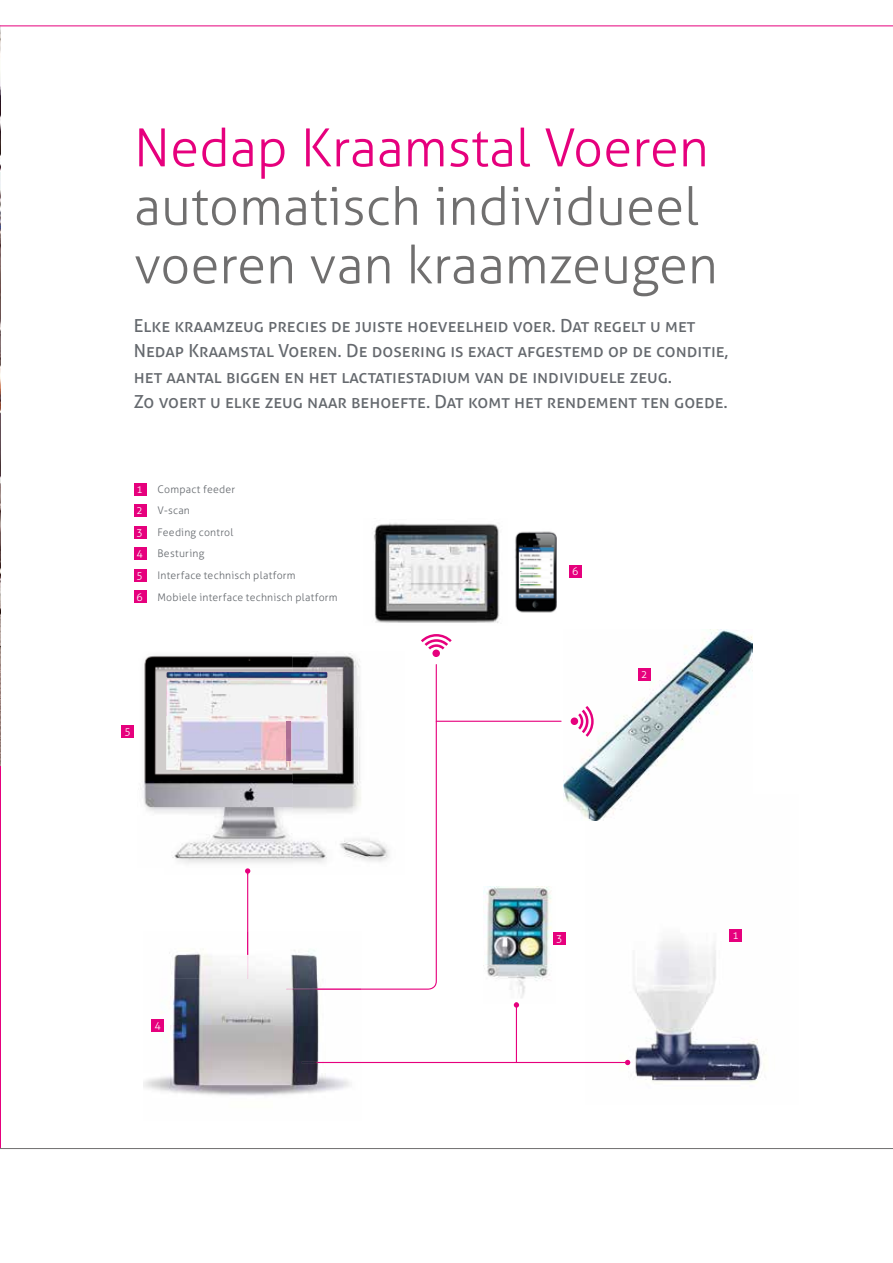
<style>
.page{position:relative;width:893px;height:1263px;background:#fff}
.page>*{position:absolute;margin:0;border:0;box-sizing:border-box;transform-origin:0 0}
.t1{font:300 52.5px/58.5px "Aller";color:#706f6f}
.t2{font:300 52.5px "Aller";color:#e6007d}
.t3{font:18px/25.5px "Aller";color:#65696e}
.t4{font:300 10.5px "Aller";letter-spacing:.02em;color:#65696e}
.t5{font:300 10.5px "Aller";color:#fff}
</style>
<div class="page">
<img style="left:0;top:26px;width:1px;height:739px">
<img style="left:586px;top:820px;width:179px;height:263px">
<svg style="left:0;top:1148px;width:893px;height:1px"></svg>
<div style="left:134px;top:483px;width:13px;height:13px;background:#e6007d"></div>
<div style="left:134px;top:504px;width:13px;height:13px;background:#e6007d"></div>
<div style="left:134px;top:526px;width:13px;height:13px;background:#e6007d"></div>
<div style="left:134px;top:547px;width:13px;height:13px;background:#e6007d"></div>
<div style="left:134px;top:569px;width:13px;height:13px;background:#e6007d"></div>
<div style="left:134px;top:590px;width:13px;height:13px;background:#e6007d"></div>
<svg style="left:361px;top:664px;width:76px;height:326px"></svg>
<hr style="left:516px;top:1005px;width:1px;height:57px;background:#e6007d">
<hr style="left:247px;top:870px;width:1px;height:109px;background:#e6007d">
<hr style="left:301px;top:1062px;width:327px;height:1px;background:#e6007d">
<img style="left:564px;top:630px;width:189px;height:190px">
<img style="left:143px;top:932px;width:218px;height:164px">
<img style="left:286px;top:988px;width:75px;height:2px">
<img style="left:247px;top:932px;width:1px;height:47px">
<img style="left:301px;top:1062px;width:60px;height:1px">
<img style="left:165px;top:653px;width:192px;height:211px">
<img style="left:143px;top:655px;width:22px;height:158px">
<img style="left:357px;top:659px;width:48px;height:216px">
<svg style="left:578px;top:706px;width:16px;height:31px"></svg>
<div style="left:571px;top:717px;width:7px;height:8px;background:#e6007d;border-radius:50%"></div>
<svg style="left:625px;top:1060px;width:5px;height:5px"></svg>
<img style="left:166px;top:672px;width:161px;height:43px">
<img style="left:166px;top:715px;width:161px;height:56px">
<img style="left:286px;top:721px;width:4px;height:39px">
<div style="left:121px;top:725px;width:13px;height:13px;background:#e6007d"></div>
<div style="left:151px;top:1019px;width:13px;height:13px;background:#e6007d"></div>
<div style="left:638px;top:668px;width:13px;height:13px;background:#e6007d"></div>
<div style="left:729px;top:929px;width:13px;height:13px;background:#e6007d"></div>
<svg style="left:245px;top:868px;width:5px;height:7px"></svg>
<img style="left:483px;top:887px;width:69px;height:111px">
<svg style="left:514px;top:1002px;width:5px;height:6px"></svg>
<div style="left:553px;top:932px;width:13px;height:13px;background:#e6007d"></div>
<hr style="left:0;top:26px;width:893px;height:1px;background:#e6007d">
<img style="left:374px;top:523px;width:126px;height:100px">
<img style="left:515px;top:531px;width:42px;height:82px">
<hr style="left:436px;top:721px;width:125px;height:1px;background:#e6007d">
<div style="left:569px;top:565px;width:13px;height:13px;background:#e6007d"></div>
<svg style="left:421px;top:634px;width:31px;height:15px"></svg>
<div style="left:432px;top:649px;width:8px;height:8px;background:#e6007d;border-radius:50%"></div>
<h1 class="t2" style="left:134px;top:116px;width:576px">Nedap Kraamstal Voeren</h1>
<h1 class="t1" style="left:134px;top:177px;width:585px">automatisch individueel voeren van kraamzeugen</h1>
<p class="t3" style="left:134px;top:312px;width:596px">ELKE KRAAMZEUG PRECIES DE JUISTE HOEVEELHEID VOER. DAT REGELT U MET NEDAP KRAAMSTAL VOEREN. DE DOSERING IS EXACT AFGESTEMD OP DE CONDITIE, HET AANTAL BIGGEN EN HET LACTATIESTADIUM VAN DE INDIVIDUELE ZEUG.<br>ZO VOERT U ELKE ZEUG NAAR BEHOEFTE. DAT KOMT HET RENDEMENT TEN GOEDE.</p>
<p class="t5" style="left:136px;top:482px;width:8px">1</p>
<p class="t4" style="left:157px;top:482px;width:79px">Compact feeder</p>
<p class="t5" style="left:136px;top:504px;width:8px">2</p>
<p class="t4" style="left:157px;top:504px;width:34px">V-scan</p>
<p class="t5" style="left:136px;top:526px;width:8px">3</p>
<p class="t4" style="left:157px;top:526px;width:77px">Feeding control</p>
<p class="t5" style="left:136px;top:547px;width:8px">4</p>
<p class="t4" style="left:157px;top:547px;width:48px">Besturing</p>
<p class="t5" style="left:136px;top:569px;width:8px">5</p>
<p class="t4" style="left:157px;top:569px;width:140px">Interface technisch platform</p>
<p class="t5" style="left:136px;top:590px;width:8px">6</p>
<p class="t4" style="left:157px;top:590px;width:182px">Mobiele interface technisch platform</p>
<p class="t5" style="left:124px;top:725px;width:8px">5</p>
<p class="t5" style="left:155px;top:1018px;width:8px">4</p>
<p class="t5" style="left:572px;top:565px;width:8px">6</p>
<p class="t5" style="left:641px;top:668px;width:8px">2</p>
<p class="t5" style="left:556px;top:932px;width:8px">3</p>
<p class="t5" style="left:732px;top:929px;width:8px">1</p>
</div>
